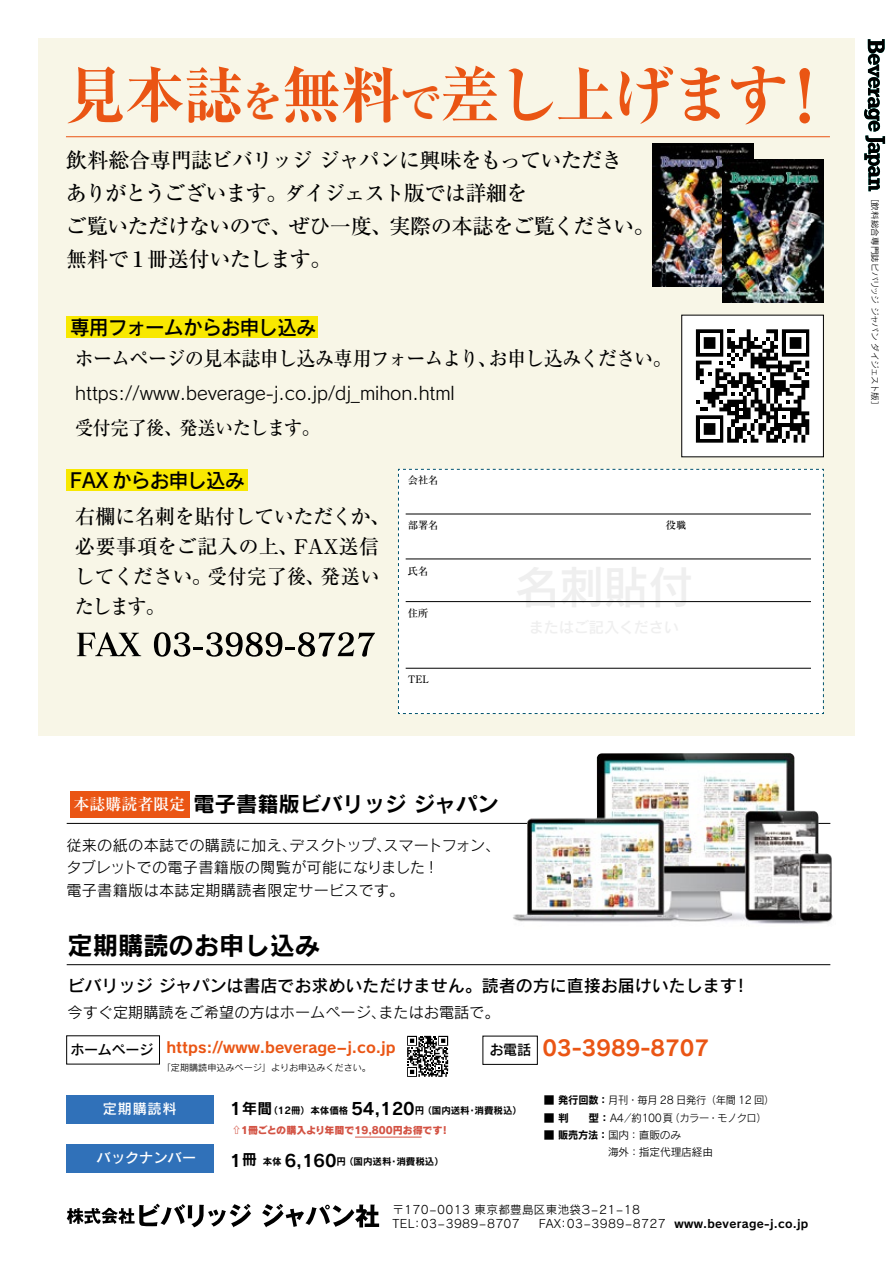
<style>
.page{position:relative;width:893px;height:1263px;background:#fff}
.page>*{position:absolute;margin:0;border:0;box-sizing:border-box;transform-origin:0 0}
.t1{font:700 expanded 61.65px "Ryumin Pro";letter-spacing:-.025em;color:#ea5514}
.t2{font:25.2px "Rodin Pro B";color:#000}
.t3{font:21.3px "Rodin Pro B";color:#000}
.t4{font:500 21.15px/32.8px "Ryumin Pro";letter-spacing:-.04em;color:#000}
.t5{font:21.15px "Rodin Pro B";color:#ea5514}
.t6{font:500 20.25px/30px "Ryumin Pro";letter-spacing:-.01em;color:#000}
.t7{font:500 20.25px "Ryumin Pro";letter-spacing:-.05em;color:#000;scale:.95 1}
.t8{font:20.25px "Rodin Pro DB";letter-spacing:-.03em;color:#000}
.t9{font:500 19.2px "Ryumin Pro";letter-spacing:-.025em;color:#000;scale:.95 1}
.t10{font:18.15px "Rodin Pro M";color:#000}
.t11{font:16.95px "Rodin Pro DB";color:#000}
.t12{font:15.15px/22.5px "Rodin Pro M";letter-spacing:.02em;color:#000}
.t13{font:15.15px "Rodin Pro B";color:#ea5514}
.t14{font:15.15px "Rodin Pro M";color:#000}
.t15{font:14.1px "Rodin Pro DB";letter-spacing:.01em;color:#fff}
.t16{font:14.1px "Rodin Pro DB";letter-spacing:.04em;color:#fff}
.t17{font:11.55px/14.1px "Rodin Pro M";letter-spacing:.025em;color:#000}
.t18{font:11.55px "Rodin Pro B";letter-spacing:.025em;color:#000}
.t19{font:10.65px "Rodin Pro M";letter-spacing:-.015em;color:#000;scale:.96 1}
.t20{font:10.65px "Rodin Pro M";letter-spacing:-.04em;color:#000;scale:.96 1}
.t21{font:10.65px/17.1px "Rodin Pro M";letter-spacing:-.015em;color:#000}
.t22{font:500 10.2px "Ryumin Pro";letter-spacing:-.01em;color:#000}
.t23{font:10.05px "Rodin Pro EB";letter-spacing:-.005em;color:#d35344}
.t24{font:9.45px "Rodin Pro B";color:#000}
.t25{font:9.15px "Rodin Pro M";color:#000}
.t26{font:8.55px "Rodin Pro M";letter-spacing:-.02em;color:#000}
.s1{font-size:42.45px}
.s2{font-size:72.3px}
.s3{font-family:"Ryumin Pro";font-weight:700;font-size:15.9px;color:#fff}
.s4{font-family:"Rodin Pro DB";font-size:14.1px;color:#000}
.s5{font-size:16.65px}
.s6{font-size:14.85px}
.s7{font-size:9.6px}
.s8{font-family:"Rodin Pro B"}
.s9{font-family:"Rodin Pro M"}
</style>
<div class="page">
<div style="left:38px;top:38px;width:817px;height:698px;background:#f8f6e7"></div>
<hr style="left:66px;top:136px;width:764px;height:1px;background:#ea5514">
<hr style="left:67px;top:823px;width:763px;height:1px;background:#000">
<hr style="left:67px;top:964px;width:763px;height:1px;background:#000">
<div style="left:398px;top:469px;width:426px;height:245px;background:#fff"></div>
<div style="left:682px;top:315px;width:141px;height:142px;background:#fff"></div>
<div style="left:681px;top:315px;width:143px;height:142px;border:1px solid #000"></div>
<svg style="left:696px;top:329px;width:113px;height:114px"></svg>
<svg style="left:67px;top:1204px;width:312px;height:23px"></svg>
<div style="left:66px;top:1095px;width:148px;height:28px;background:#3071b9"></div>
<hr style="left:355px;top:1137px;width:67px;height:1px;background:#d35344">
<div style="left:66px;top:1145px;width:148px;height:28px;background:#3071b9"></div>
<div style="left:483px;top:1036px;width:55px;height:29px;border:1px solid #000"></div>
<svg style="left:407px;top:1036px;width:41px;height:41px"></svg>
<svg style="left:864px;top:39px;width:21px;height:152px"></svg>
<div style="left:71px;top:791px;width:119px;height:27px;background:#ea5514"></div>
<img style="left:512px;top:753px;width:321px;height:171px">
<div style="left:66px;top:316px;width:252px;height:22px;background:#f8e800"></div>
<svg style="left:77px;top:632px;width:64px;height:24px"></svg>
<svg style="left:154px;top:632px;width:221px;height:25px"></svg>
<div style="left:66px;top:469px;width:182px;height:22px;background:#f8e800"></div>
<hr style="left:406px;top:514px;width:405px;height:1px;background:#000">
<hr style="left:406px;top:559px;width:405px;height:1px;background:#000">
<hr style="left:406px;top:601px;width:405px;height:1px;background:#000">
<hr style="left:406px;top:668px;width:405px;height:1px;background:#000">
<img style="left:652px;top:143px;width:101px;height:143px">
<img style="left:722px;top:159px;width:101px;height:143px">
<h1 class="t1" style="left:66px;top:47px;width:775px">見本誌<span class="s1">を</span>無料<span class="s1">で</span>差し上げます<span class="s2">！</span></h1>
<p class="t4" style="left:66px;top:142px;width:591px">飲料総合専門誌ビバリッジ ジャパンに興味をもっていただき<br>ありがとうございます。ダイジェスト版では詳細を<br>ご覧いただけないので、ぜひ一度、実際の本誌をご覧ください。無料で１冊送付いたします。</p>
<p class="t8" style="left:70px;top:314px;width:248px">専用フォームからお申し込み</p>
<p class="t7" style="left:75px;top:343px;width:630px">ホームページの見本誌申し込み専用フォームより、お申し込みください。</p>
<p class="t10" style="left:75px;top:381px;width:381px">https://www.beverage-j.co.jp/dj_mihon.html</p>
<p class="t9" style="left:75px;top:413px;width:259px">受付完了後、発送いたします。</p>
<p class="t8" style="left:70px;top:467px;width:176px">FAX からお申し込み</p>
<p class="t6" style="left:74px;top:500px;width:318px">右欄に名刺を貼付していただくか、必要事項をご記入の上、FAX送信してください。受付完了後、発送いたします。</p>
<p class="t22" style="left:408px;top:472px;width:32px">会社名</p>
<p class="t22" style="left:408px;top:518px;width:32px">部署名</p>
<p class="t22" style="left:666px;top:518px;width:22px">役職</p>
<p class="t22" style="left:408px;top:563px;width:22px">氏名</p>
<p class="t22" style="left:408px;top:605px;width:22px">住所</p>
<p class="t22" style="left:408px;top:671px;width:23px">TEL</p>
<p class="t3" style="left:74px;top:790px;width:426px"><span class="s3">本誌購読者限定</span>電子書籍版ビバリッジ ジャパン</p>
<p class="t12" style="left:66px;top:833px;width:435px">従来の紙の本誌での購読に加え、デスクトップ、スマートフォン、タブレットでの電子書籍版の閲覧が可能になりました！<br>電子書籍版は本誌定期購読者限定サービスです。</p>
<p class="t2" style="left:68px;top:928px;width:254px">定期購読のお申し込み</p>
<p class="t11" style="left:68px;top:975px;width:683px">ビバリッジ ジャパンは書店でお求めいただけません。読者の方に直接お届けいたします！</p>
<p class="t14" style="left:68px;top:1003px;width:433px">今すぐ定期購読をご希望の方はホームページ、またはお電話で。</p>
<p class="t13" style="left:70px;top:1037px;width:327px"><sub>ホームページ</sub> https://www.beverage-j.co.jp</p>
<p class="t5" style="left:489px;top:1034px;width:221px"><span class="s4">お電話</span> 03-3989-8707</p>
<p class="t25" style="left:162px;top:1061px;width:211px">「定期購読申込みページ」よりお申込みください。</p>
<p class="t24" style="left:230px;top:1104px;width:294px"><span class="s5">1</span><span class="s6">年間</span>（12冊）本体価格 <span class="s5">54,120</span><span class="s7">円</span>（国内送料・消費税込）</p>
<p class="t23" style="left:231px;top:1123px;width:221px">　1冊ごとの購入より年間で19,800円お得です！</p>
<p class="t16" style="left:103px;top:1099px;width:75px">定期購読料</p>
<p class="t15" style="left:97px;top:1149px;width:101px">バックナンバー</p>
<p class="t24" style="left:230px;top:1155px;width:216px"><span class="s5">1</span><span class="s6">冊</span> 本体 <span class="s5">6,160</span><span class="s7">円</span>（国内送料・消費税込）</p>
<p class="t23" style="left:243px;top:1125px;width:12px;rotate:90deg">⇦</p>
<p class="t19" style="left:544px;top:1093px;width:242px"><span class="s8">■ 発行回数：</span>月刊・毎月 28 日発行（年間 12 回）</p>
<p class="t20" style="left:544px;top:1110px;width:234px"><span class="s8">■ 判　 型：</span>A4／約100頁（カラー・モノクロ）</p>
<p class="t21" style="left:608px;top:1126px;width:107px;text-indent:-64px"><span class="s8">■ 販売方法：</span>国内：直販のみ<br>海外：指定代理店経由</p>
<p class="t17" style="left:393px;top:1202px;width:249px">〒170-0013 東京都豊島区東池袋３-21-18<br>TEL：03-3989-8707</p>
<p class="t18" style="left:539px;top:1216px;width:271px"><span class="s9">FAX：03-3989-8727</span> www.beverage-j.co.jp</p>
<p class="t26" style="left:880px;top:194px;width:217px;rotate:90deg">［飲料総合専門誌ビバリッジ ジャパン ダイジェスト版］</p>
</div>
